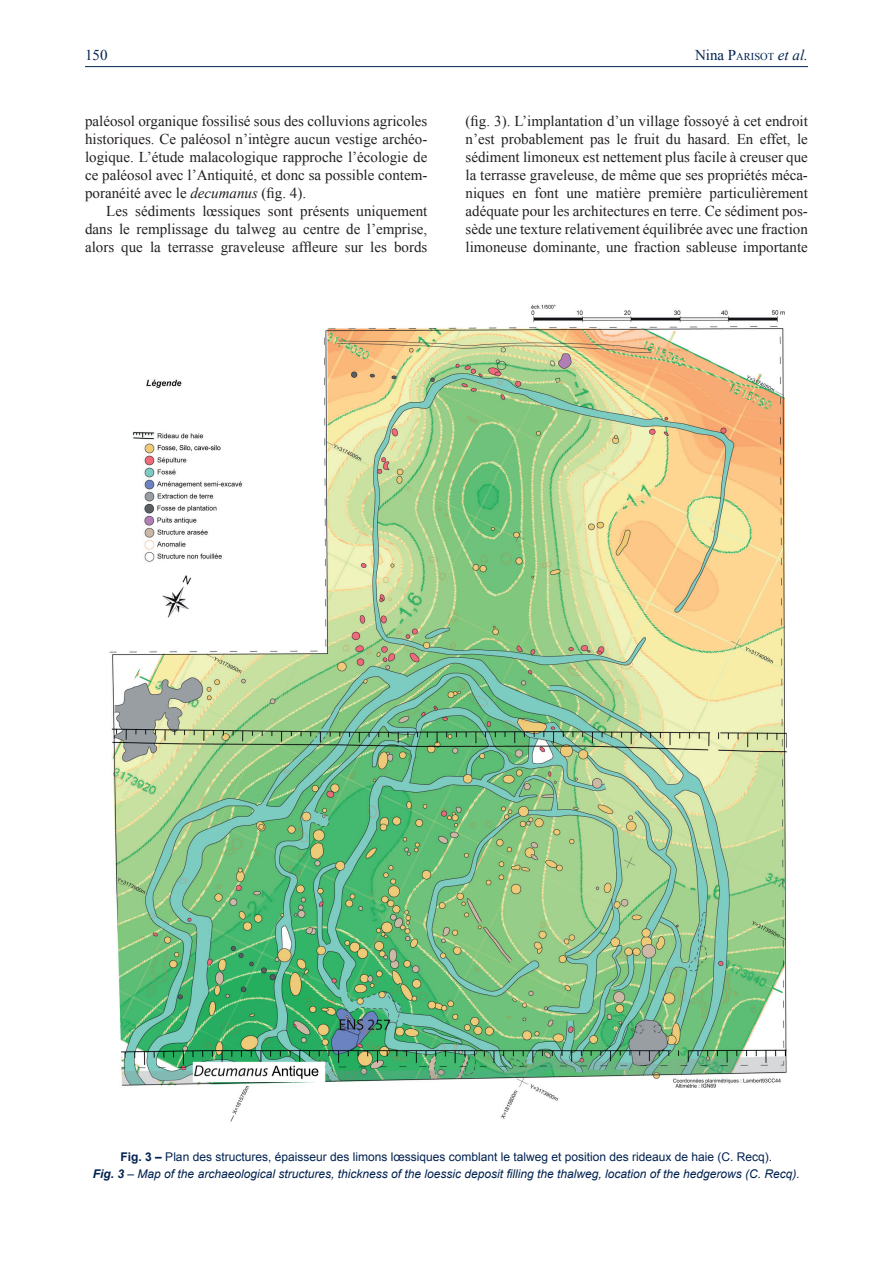
<style>
.page{position:relative;width:893px;height:1263px;background:#fff}
.page>*{position:absolute;margin:0;border:0;box-sizing:border-box;transform-origin:0 0}
.t1{font:15px/18px "Times New Roman";color:#231f20;text-align:justify}
.t2{font:15px "Times New Roman";color:#00214f}
.t3{font:italic 12px/16.5px "Arial";color:#00214f;text-align:center}
.t4{font:10.5px "Times New Roman";color:#00214f}
.s1{font-size:15px}
.s2{font-style:italic;font-size:15px}
.s3{font-style:italic}
.s4{font-weight:700;font-style:normal}
.s5{font-style:normal}
.s6{font-weight:700}
</style>
<div class="page">
<hr style="left:85px;top:66px;width:723px;height:1px;background:#00214f">
<img style="left:109px;top:304px;width:678px;height:818px">
<p class="t2" style="left:85px;top:45px;width:24px">150</p>
<p class="t4" style="left:695px;top:49px;width:114px"><span class="s1">Nina P</span>ARISOT <span class="s2">et al.</span></p>
<p class="t1" style="left:85px;top:112px;width:344px">paléosol organique fossilisé sous des colluvions agricoles historiques. Ce paléosol n’intègre aucun vestige archéo&shy;logique. L’étude malacologique rapproche l’écologie de ce paléosol avec l’Antiquité, et donc sa possible contem&shy;poranéité avec le <span class="s3">decumanus</span> (fig. 4).</p>
<p class="t1" style="left:85px;top:202px;width:344px;text-indent:21px">Les sédiments lœssiques sont présents uniquement dans le remplissage du talweg au centre de l’emprise, alors que la terrasse graveleuse affleure sur les bords</p>
<p class="t1" style="left:466px;top:112px;width:344px">(fig. 3). L’implantation d’un village fossoyé à cet endroit n’est probablement pas le fruit du hasard. En effet, le sédiment limoneux est nettement plus facile à creuser que la terrasse graveleuse, de même que ses propriétés méca&shy;niques en font une matière première particulièrement adéquate pour les architectures en terre. Ce sédiment pos&shy;sède une texture relativement équilibrée avec une fraction limoneuse dominante, une fraction sableuse importante</p>
<p class="t3" style="left:93px;top:1149px;width:708px"><span class="s4">Fig. 3 –</span> <span class="s5">Plan des structures, épaisseur des limons lœssiques comblant le talweg et position des rideaux de haie (C. Recq).<br></span><span class="s6">Fig. 3</span> – Map of the archaeological structures, thickness of the loessic deposit filling the thalweg, location of the hedgerows (C. Recq).</p>
</div>
